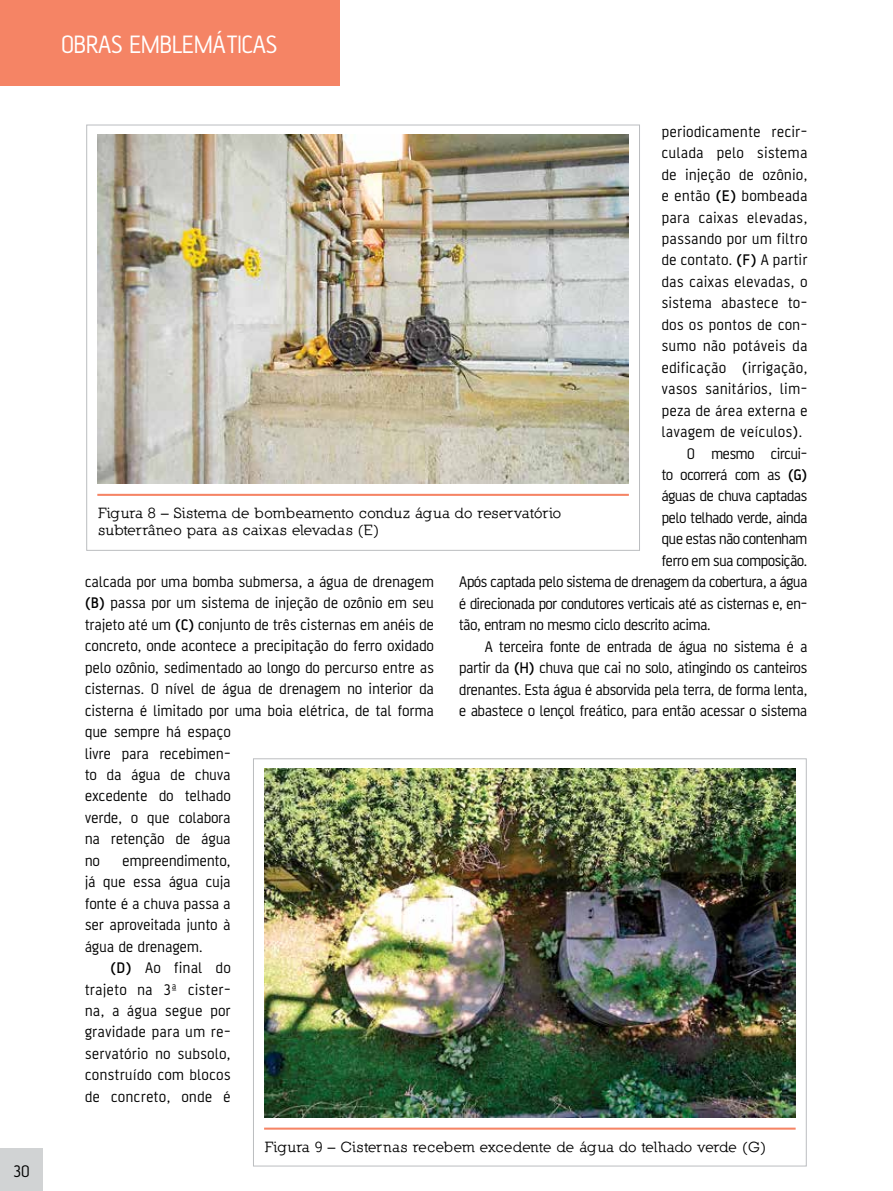
<style>
.page{position:relative;width:893px;height:1191px;background:#fff}
.page>*{position:absolute;margin:0;border:0;box-sizing:border-box;transform-origin:0 0}
.t1{font:27px "AF Battersea";color:#fff}
.t2{font:18px "AF Battersea";color:#000}
.t3{font:16.5px/21.5px "AF Battersea";letter-spacing:.02em;color:#000;text-align:justify}
.t4{font:16.5px "AF Battersea";color:#000}
.t5{font:16.5px "AF Battersea";letter-spacing:-.01em;color:#000}
.t6{font:16.5px "AF Battersea";letter-spacing:.04em;color:#000}
.t7{font:700 15px/17.2px "Nilland";letter-spacing:.015em;color:#000}
.s1{font-weight:500}
</style>
<div class="page">
<div style="left:0;top:1148px;width:43px;height:43px;background:#d1d3d4"></div>
<div style="left:0;top:0;width:340px;height:85px;background:#f58465"></div>
<svg style="left:97px;top:494px;width:532px;height:2px"></svg>
<img style="left:97px;top:135px;width:532px;height:349px">
<svg style="left:264px;top:1127px;width:532px;height:2px"></svg>
<img style="left:264px;top:768px;width:532px;height:349px">
<p class="t2" style="left:13px;top:1161px;width:18px">30</p>
<h1 class="t1" style="left:61px;top:30px;width:217px">obras emblemáticas</h1>
<p class="t3" style="left:662px;top:120px;width:147px">periodicamente recir-</p>
<p class="t3" style="left:662px;top:142px;width:147px">culada pelo sistema</p>
<p class="t6" style="left:662px;top:165px;width:147px">de injeção de ozônio,</p>
<p class="t3" style="left:662px;top:185px;width:147px">e então <span class="s1">(E)</span> bombeada</p>
<p class="t6" style="left:662px;top:208px;width:147px">para caixas elevadas,</p>
<p class="t3" style="left:662px;top:228px;width:147px">passando por um filtro</p>
<p class="t3" style="left:662px;top:249px;width:147px">de contato. <span class="s1">(F)</span> A partir</p>
<p class="t6" style="left:662px;top:273px;width:147px">das caixas elevadas, o</p>
<p class="t3" style="left:662px;top:292px;width:147px">sistema abastece to-</p>
<p class="t3" style="left:662px;top:314px;width:147px">dos os pontos de con-</p>
<p class="t3" style="left:662px;top:335px;width:147px">sumo não potáveis da</p>
<p class="t6" style="left:662px;top:359px;width:147px">edificação (irrigação,</p>
<p class="t3" style="left:662px;top:378px;width:147px">vasos sanitários, lim-</p>
<p class="t6" style="left:662px;top:401px;width:147px">peza de área externa e</p>
<p class="t6" style="left:662px;top:423px;width:142px">lavagem de veículos).</p>
<p class="t3" style="left:687px;top:442px;width:121px">O mesmo circui-</p>
<p class="t3" style="left:662px;top:464px;width:147px">to ocorrerá com as <span class="s1">(G)</span></p>
<p class="t3" style="left:662px;top:485px;width:147px">águas de chuva captadas</p>
<p class="t5" style="left:662px;top:509px;width:147px">pelo telhado verde, ainda</p>
<p class="t3" style="left:662px;top:528px;width:147px">que estas não contenham</p>
<p class="t3" style="left:662px;top:549px;width:147px">ferro em sua composição.</p>
<p class="t5" style="left:459px;top:573px;width:350px">Após captada pelo sistema de drenagem da cobertura, a água</p>
<p class="t5" style="left:459px;top:594px;width:350px">é direcionada por condutores verticais até as cisternas e, en-</p>
<p class="t3" style="left:459px;top:614px;width:253px">tão, entram no mesmo ciclo descrito acima.</p>
<p class="t4" style="left:485px;top:637px;width:324px">A terceira fonte de entrada de água no sistema é a</p>
<p class="t4" style="left:459px;top:659px;width:349px">partir da <span class="s1">(H)</span> chuva que cai no solo, atingindo os canteiros</p>
<p class="t4" style="left:459px;top:680px;width:350px">drenantes. Esta água é absorvida pela terra, de forma lenta,</p>
<p class="t4" style="left:459px;top:702px;width:349px">e abastece o lençol freático, para então acessar o sistema</p>
<p class="t7" style="left:98px;top:504px;width:464px">Figura 8 – Sistema de bombeamento conduz água do reservatório subterrâneo para as caixas elevadas (E)</p>
<p class="t3" style="left:85px;top:570px;width:350px;text-align:left">calcada por uma bomba submersa, a água de drenagem <span class="s1">(B)</span> passa por um sistema de injeção de ozônio em seu trajeto até um <span class="s1">(C)</span> conjunto de três cisternas em anéis de concreto, onde acontece a precipitação do ferro oxidado pelo ozônio, sedimentado ao longo do percurso entre as cisternas. O nível de água de drenagem no interior da cisterna é limitado por uma boia elétrica, de tal forma que sempre há espaço<br>livre para recebimen-<br>to da água de chuva<br>excedente do telhado<br>verde, o que colabora<br>na retenção de água<br>no</p>
<p class="t3" style="left:85px;top:849px;width:147px;text-indent:37px">empreendimento, já que essa água cuja fonte é a chuva passa a ser aproveitada junto à água de drenagem.</p>
<p class="t3" style="left:85px;top:957px;width:147px;text-indent:26px"><span class="s1">(D)</span> Ao final do trajeto na 3ª cister&shy;na, a água segue por gravidade para um re&shy;servatório no subsolo, construído com blocos de concreto, onde é</p>
<p class="t7" style="left:265px;top:1138px;width:502px">Figura 9 – Cisternas recebem excedente de água do telhado verde (G)</p>
</div>
